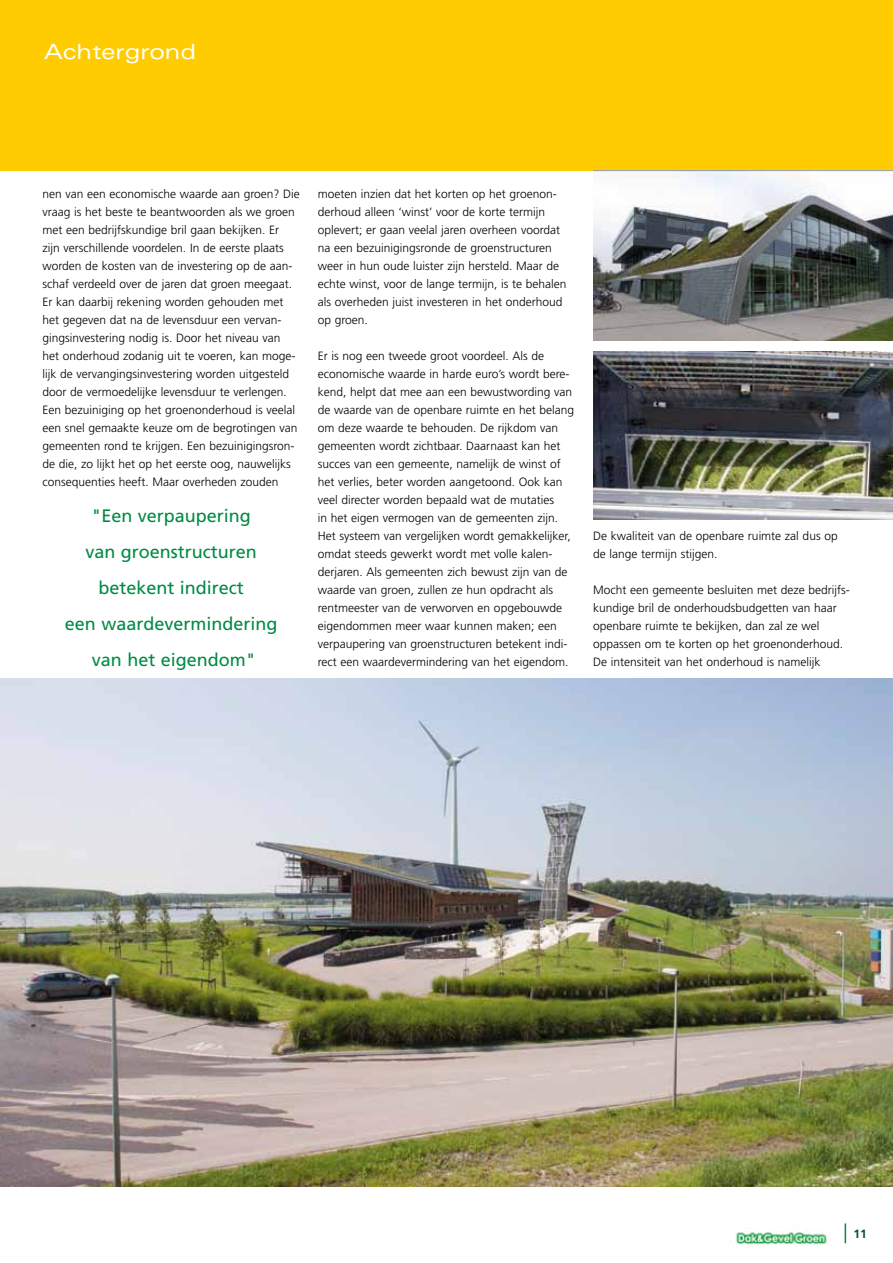
<style>
.page{position:relative;width:893px;height:1263px;background:#fff}
.page>*{position:absolute;margin:0;border:0;box-sizing:border-box;transform-origin:0 0}
.t1{font:expanded 21px "Univers";color:#fff}
.t2{font:18px/36px "Frutiger";color:#008b45;text-align:center}
.t3{font:300 12px/18px "Frutiger";color:#000}
.t4{font:700 12px "Frutiger";color:#00523c}
</style>
<div class="page">
<svg style="left:845px;top:1223px;width:1px;height:20px"></svg>
<img style="left:735px;top:1231px;width:92px;height:14px">
<div style="left:0;top:0;width:893px;height:170px;background:#fecc00"></div>
<img style="left:0;top:679px;width:893px;height:507px">
<img style="left:593px;top:351px;width:300px;height:168px">
<img style="left:593px;top:171px;width:300px;height:170px">
<h1 class="t1" style="left:44px;top:39px;width:154px">Achtergrond</h1>
<p class="t3" style="left:43px;top:185px;width:259px">nen van een economische waarde aan groen? Die vraag is het beste te beantwoorden als we groen met een bedrijfskundige bril gaan bekijken. Er<br>zijn verschillende voordelen. In de eerste plaats worden de kosten van de investering op de aan&shy;schaf verdeeld over de jaren dat groen meegaat.<br>Er kan daarbij rekening worden gehouden met het gegeven dat na de levensduur een vervan&shy;gingsinvestering nodig is. Door het niveau van het onderhoud zodanig uit te voeren, kan moge&shy;lijk de vervangingsinvestering worden uitgesteld door de vermoedelijke levensduur te verlengen.<br>Een bezuiniging op het groenonderhoud is veelal een snel gemaakte keuze om de begrotingen van gemeenten rond te krijgen. Een bezuinigingsron&shy;de die, zo lijkt het op het eerste oog, nauwelijks consequenties heeft. Maar overheden zouden</p>
<p class="t3" style="left:318px;top:185px;width:250px">moeten inzien dat het korten op het groenon&shy;derhoud alleen ‘winst’ voor de korte termijn oplevert; er gaan veelal jaren overheen voordat na een bezuinigingsronde de groenstructuren weer in hun oude luister zijn hersteld. Maar de echte winst, voor de lange termijn, is te behalen als overheden juist investeren in het onderhoud op groen.</p>
<p class="t3" style="left:318px;top:347px;width:258px">Er is nog een tweede groot voordeel. Als de economische waarde in harde euro’s wordt bere&shy;kend, helpt dat mee aan een bewustwording van de waarde van de openbare ruimte en het belang om deze waarde te behouden. De rijkdom van gemeenten wordt zichtbaar. Daarnaast kan het succes van een gemeente, namelijk de winst of het verlies, beter worden aangetoond. Ook kan veel directer worden bepaald wat de mutaties<br>in het eigen vermogen van de gemeenten zijn.<br>Het systeem van vergelijken wordt gemakkelijker, omdat steeds gewerkt wordt met volle kalen&shy;derjaren. Als gemeenten zich bewust zijn van de waarde van groen, zullen ze hun opdracht als rentmeester van de verworven en opgebouwde eigendommen meer waar kunnen maken; een verpaupering van groenstructuren betekent indi&shy;rect een waardevermindering van het eigendom.</p>
<h2 class="t2" style="left:65px;top:498px;width:214px">"Een verpaupering<br>van groenstructuren betekent indirect<br>een waardevermindering van het eigendom"</h2>
<p class="t3" style="left:593px;top:527px;width:246px">De kwaliteit van de openbare ruimte zal dus op de lange termijn stijgen.</p>
<p class="t3" style="left:593px;top:581px;width:258px">Mocht een gemeente besluiten met deze bedrijfs&shy;kundige bril de onderhoudsbudgetten van haar openbare ruimte te bekijken, dan zal ze wel oppassen om te korten op het groenonderhoud.<br>De intensiteit van het onderhoud is namelijk</p>
<p class="t4" style="left:853px;top:1227px;width:15px">11</p>
</div>
